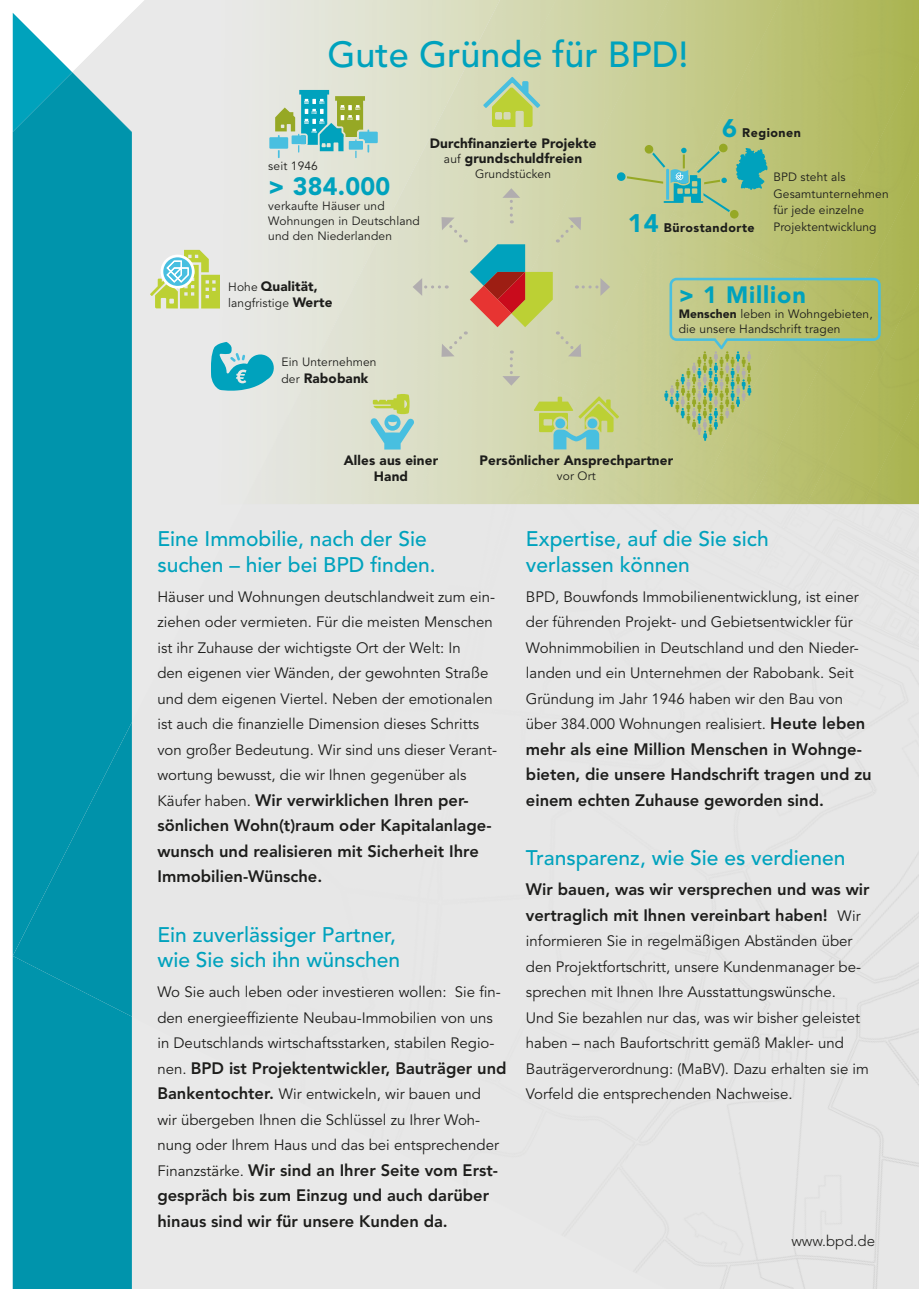
<style>
.page{position:relative;width:919px;height:1289px;background:#fff}
.page>*{position:absolute;margin:0;border:0;box-sizing:border-box;transform-origin:0 0}
.t1{font:500 36px "Avenir LT Std";color:#00a2bd}
.t2{font:900 24.9px "Avenir LT Std";letter-spacing:.01em;color:#00a2bd}
.t3{font:900 23.4px "Avenir LT Std";letter-spacing:.04em;color:#00a2bd}
.t4{font:500 21px/25.5px "Avenir LT Std";color:#00a2bd}
.t5{font:800 16.5px/25.5px "Avenir LT Std";color:#1d1d1b}
.t6{font:15px/25.5px "Avenir LT Std";color:#1d1d1b}
.t7{font:300 15px "Avenir LT Std";color:#1d1d1b}
.t8{font:900 13.5px/15.8px "Avenir LT Std";letter-spacing:.01em;color:#1d1d1b;text-align:center}
.t9{font:900 12.45px "Avenir LT Std";letter-spacing:.04em;color:#1d1d1b}
.t10{font:12px/16.5px "Avenir LT Std";letter-spacing:.01em;color:#1d1d1b}
.s1{font-weight:400;font-size:12px}
.s2{font-weight:900;font-size:13.5px}
.s3{font-size:25.2px;color:#00a2bd}
.s4{font-weight:900}
.s5{font-weight:400;font-size:15px}
.s6{font-weight:800;font-size:16.5px}
</style>
<div class="page">
<div style="left:132px;top:1028px;width:497px;height:260px;background:#e9e9e9"></div>
<div style="left:661px;top:504px;width:120px;height:81px;background:#e7e7e7"></div>
<div style="left:582px;top:585px;width:336px;height:685px;background:#e7e7e7"></div>
<div style="left:542px;top:504px;width:119px;height:303px;background:#e7e7e7"></div>
<div style="left:629px;top:702px;width:289px;height:586px;background:#e7e7e7"></div>
<div style="left:303px;top:504px;width:119px;height:300px;background:#e7e7e7"></div>
<div style="left:132px;top:504px;width:171px;height:297px;background:#e7e7e7"></div>
<div style="left:578px;top:674px;width:258px;height:227px;background:#e7e7e7"></div>
<div style="left:679px;top:819px;width:239px;height:469px;background:#e7e7e7"></div>
<div style="left:739px;top:936px;width:179px;height:352px;background:#e7e7e7"></div>
<div style="left:344px;top:807px;width:257px;height:366px;background:#e7e7e7"></div>
<div style="left:799px;top:1054px;width:119px;height:234px;background:#e7e7e7"></div>
<div style="left:250px;top:804px;width:233px;height:321px;background:#e7e7e7"></div>
<div style="left:462px;top:901px;width:259px;height:300px;background:#e7e7e7"></div>
<div style="left:155px;top:801px;width:210px;height:275px;background:#e7e7e7"></div>
<div style="left:859px;top:1171px;width:59px;height:117px;background:#e7e7e7"></div>
<div style="left:132px;top:798px;width:116px;height:185px;background:#e7e7e7"></div>
<div style="left:132px;top:959px;width:46px;height:69px;background:#e7e7e7"></div>
<div style="left:439px;top:1128px;width:166px;height:118px;background:#e7e7e7"></div>
<img style="left:781px;top:0;width:137px;height:172px">
<img style="left:669px;top:0;width:112px;height:172px">
<img style="left:767px;top:172px;width:151px;height:111px">
<img style="left:807px;top:283px;width:111px;height:221px">
<div style="left:862px;top:393px;width:56px;height:111px;background:#acb656"></div>
<img style="left:469px;top:386px;width:112px;height:118px">
<img style="left:310px;top:347px;width:159px;height:157px">
<img style="left:524px;top:483px;width:52px;height:21px">
<img style="left:411px;top:482px;width:54px;height:22px">
<img style="left:299px;top:482px;width:55px;height:22px">
<svg style="left:211px;top:342px;width:64px;height:49px;background:#65c0ce"></svg>
<svg style="left:616px;top:144px;width:151px;height:75px;background:#a4c392"></svg>
<svg style="left:269px;top:90px;width:109px;height:68px;background:#99cab7"></svg>
<svg style="left:370px;top:393px;width:44px;height:56px;background:#abd3b8"></svg>
<svg style="left:533px;top:396px;width:86px;height:53px;background:#b3cf90"></svg>
<svg style="left:483px;top:77px;width:57px;height:50px;background:#b9d28d"></svg>
<svg style="left:150px;top:250px;width:70px;height:58px;background:#c5db9b"></svg>
<svg style="left:664px;top:278px;width:216px;height:163px;background:#b4c077"></svg>
<svg style="left:412px;top:188px;width:198px;height:198px;background:#cbcca9"></svg>
<svg style="left:13px;top:13px;width:59px;height:59px"></svg>
<div style="left:13px;top:72px;width:119px;height:1216px;background:#0094ac"></div>
<div style="left:72px;top:72px;width:60px;height:432px;background:#0094ac"></div>
<div style="left:13px;top:722px;width:119px;height:294px;background:#0094ac"></div>
<h1 class="t1" style="left:327px;top:33px;width:362px">Gute Gründe für BPD!</h1>
<p class="t10" style="left:268px;top:158px;width:51px">seit 1946</p>
<h2 class="t2" style="left:268px;top:172px;width:124px">&gt; 384.000</h2>
<p class="t10" style="left:268px;top:199px;width:153px;line-height:15px">verkaufte Häuser und<br>Wohnungen in Deutschland und den Niederlanden</p>
<p class="t8" style="left:429px;top:135px;width:168px">Durchfinanzierte Projekte <span class="s1">auf</span> grundschuldfreien</p>
<p class="t10" style="left:475px;top:166px;width:77px">Grundstücken</p>
<p class="t8" style="left:228px;top:279px;width:91px"><span class="s1">Hohe</span> Qualität,</p>
<p class="t10" style="left:228px;top:295px;width:106px">langfristige <span class="s2">Werte</span></p>
<p class="t10" style="left:281px;top:354px;width:97px">Ein Unternehmen</p>
<p class="t8" style="left:281px;top:370px;width:88px"><span class="s1">der</span> Rabobank</p>
<p class="t9" style="left:722px;top:125px;width:80px"><span class="s3">6</span> Regionen</p>
<p class="t10" style="left:773px;top:169px;width:117px">BPD steht als<br>Gesamtunternehmen für jede einzelne<br>Projektentwicklung</p>
<p class="t9" style="left:627px;top:220px;width:128px"><span class="s3">14</span> Bürostandorte</p>
<h3 class="t3" style="left:678px;top:281px;width:129px">&gt; 1 Million</h3>
<p class="t10" style="left:678px;top:307px;width:195px;line-height:15px"><span class="s4">Menschen</span> leben in Wohngebieten, die unsere Handschrift tragen</p>
<p class="t8" style="left:344px;top:452px;width:96px">Alles aus einer<br>Hand</p>
<p class="t8" style="left:479px;top:452px;width:195px">Persönlicher Ansprechpartner</p>
<p class="t10" style="left:557px;top:468px;width:40px">vor Ort</p>
<h3 class="t4" style="left:157px;top:527px;width:280px">Eine Immobilie, nach der Sie suchen – hier bei BPD finden.</h3>
<p class="t6" style="left:157px;top:584px;width:341px">Häuser und Wohnungen deutschlandweit zum ein&shy;ziehen oder vermieten. Für die meisten Menschen ist ihr Zuhause der wichtigste Ort der Welt: In<br>den eigenen vier Wänden, der gewohnten Straße und dem eigenen Viertel. Neben der emotionalen ist auch die finanzielle Dimension dieses Schritts von großer Bedeutung. Wir sind uns dieser Verant&shy;wortung bewusst, die wir Ihnen gegenüber als</p>
<p class="t5" style="left:157px;top:787px;width:335px"><span class="s5">Käufer haben.</span> Wir verwirklichen Ihren per&shy;sönlichen Wohn(t)raum oder Kapitalanlage&shy;wunsch und realisieren mit Sicherheit Ihre Immobilien-Wünsche.</p>
<h3 class="t4" style="left:157px;top:922px;width:244px">Ein zuverlässiger Partner, wie Sie sich ihn wünschen</h3>
<p class="t6" style="left:157px;top:979px;width:345px">Wo Sie auch leben oder investieren wollen: Sie fin&shy;den energieeffiziente Neubau-Immobilien von uns in Deutschlands wirtschaftsstarken, stabilen Regio-</p>
<p class="t5" style="left:157px;top:1055px;width:351px"><span class="s5">nen.</span> BPD ist Projektentwickler, Bauträger und</p>
<p class="t6" style="left:157px;top:1081px;width:343px"><span class="s6">Bankentochter.</span> Wir entwickeln, wir bauen und wir übergeben Ihnen die Schlüssel zu Ihrer Woh&shy;nung oder Ihrem Haus und das bei entsprechender</p>
<p class="t5" style="left:157px;top:1157px;width:342px"><span class="s5">Finanzstärke.</span> Wir sind an Ihrer Seite vom Erst&shy;gespräch bis zum Einzug und auch darüber hinaus sind wir für unsere Kunden da.</p>
<h3 class="t4" style="left:526px;top:527px;width:244px">Expertise, auf die Sie sich verlassen können</h3>
<p class="t6" style="left:526px;top:584px;width:341px">BPD, Bouwfonds Immobilienentwicklung, ist einer der führenden Projekt- und Gebietsentwickler für Wohnimmobilien in Deutschland und den Nieder&shy;landen und ein Unternehmen der Rabobank. Seit Gründung im Jahr 1946 haben wir den Bau von über 384.000 Wohnungen realisiert. <span class="s6">Heute leben</span></p>
<p class="t5" style="left:526px;top:736px;width:347px">mehr als eine Million Menschen in Wohnge&shy;bieten, die unsere Handschrift tragen und zu einem echten Zuhause geworden sind.</p>
<h3 class="t4" style="left:526px;top:845px;width:321px">Transparenz, wie Sie es verdienen</h3>
<p class="t5" style="left:526px;top:876px;width:345px">Wir bauen, was wir versprechen und was wir vertraglich mit Ihnen vereinbart haben! <span class="s5">Wir</span></p>
<p class="t6" style="left:526px;top:928px;width:344px">informieren Sie in regelmäßigen Abständen über den Projektfortschritt, unsere Kundenmanager be&shy;sprechen mit Ihnen Ihre Ausstattungswünsche.<br>Und Sie bezahlen nur das, was wir bisher geleistet haben – nach Baufortschritt gemäß Makler- und Bauträgerverordnung: (MaBV). Dazu erhalten sie im Vorfeld die entsprechenden Nachweise.</p>
<p class="t7" style="left:791px;top:1231px;width:85px">www.bpd.de</p>
</div>
